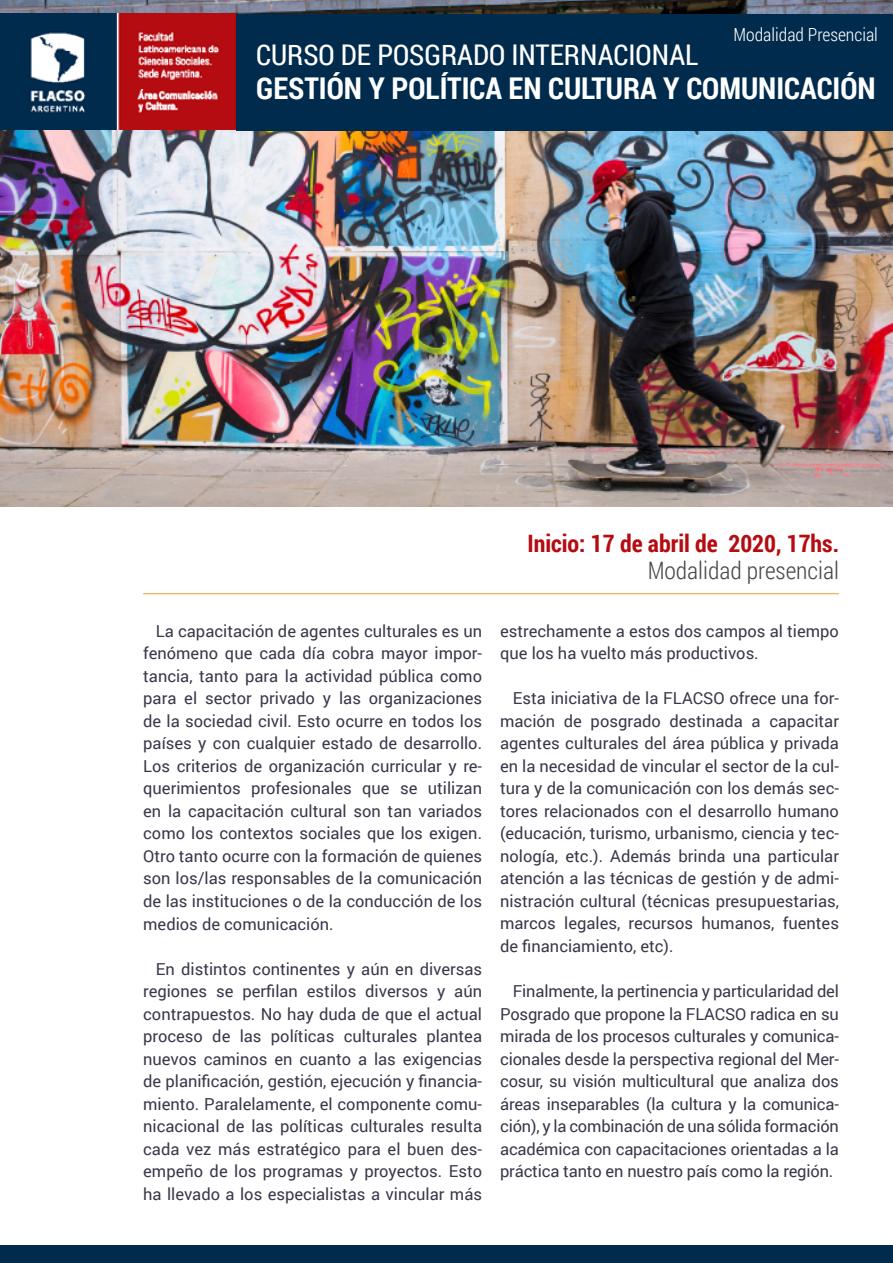
<style>
.page{position:relative;width:893px;height:1263px;background:#fff}
.page>*{position:absolute;margin:0;border:0;box-sizing:border-box;transform-origin:0 0}
.t1{font:700 30px "Roboto Condensed";color:#fff}
.t2{font:28.5px "Roboto Condensed";color:#fff}
.t3{font:700 24px "Roboto Condensed";color:#b50c12}
.t4{font:300 24px "Roboto Condensed";color:#4a474a}
.t5{font:300 18px "Roboto Condensed";color:#fff}
.t6{font:16.5px/22.5px "Roboto";color:#3b3649;text-align:justify}
</style>
<div class="page">
<img style="left:0;top:0;width:893px;height:507px">
<hr style="left:143px;top:593px;width:696px;height:1px;background:#f3a234">
<img style="left:0;top:13px;width:235px;height:117px">
<div style="left:237px;top:14px;width:656px;height:116px;background:#002b4d"></div>
<div style="left:0;top:1245px;width:893px;height:18px;background:#002b4d"></div>
<p class="t5" style="left:733px;top:22px;width:146px">Modalidad Presencial</p>
<h2 class="t2" style="left:256px;top:35px;width:444px">CURSO DE POSGRADO INTERNACIONAL</h2>
<h1 class="t1" style="left:256px;top:67px;width:621px">GESTIÓN Y POLÍTICA EN CULTURA Y COMUNICACIÓN</h1>
<p class="t6" style="left:143px;top:619px;width:340px;text-indent:13px">La capacitación de agentes culturales es un fenómeno que cada día cobra mayor impor&shy;tancia, tanto para la actividad pública como para el sector privado y las organizaciones de la sociedad civil. Esto ocurre en todos los países y con cualquier estado de desarrollo.<br>Los criterios de organización curricular y re&shy;querimientos profesionales que se utilizan en la capacitación cultural son tan variados como los contextos sociales que los exigen.<br>Otro tanto ocurre con la formación de quienes son los/las responsables de la comunicación de las instituciones o de la conducción de los medios de comunicación.</p>
<p class="t6" style="left:143px;top:957px;width:340px;text-indent:13px">En distintos continentes y aún en diversas regiones se perfilan estilos diversos y aún contrapuestos. No hay duda de que el actual proceso de las políticas culturales plantea nuevos caminos en cuanto a las exigencias de planificación, gestión, ejecución y financia&shy;miento. Paralelamente, el componente comu&shy;nicacional de las políticas culturales resulta cada vez más estratégico para el buen des&shy;empeño de los programas y proyectos. Esto ha llevado a los especialistas a vincular más</p>
<h3 class="t3" style="left:527px;top:527px;width:313px">Inicio: 17 de abril de 2020, 17hs.</h3>
<h3 class="t4" style="left:648px;top:554px;width:193px">Modalidad presencial</h3>
<p class="t6" style="left:500px;top:619px;width:340px">estrechamente a estos dos campos al tiempo que los ha vuelto más productivos.</p>
<p class="t6" style="left:500px;top:687px;width:340px;text-indent:13px">Esta iniciativa de la FLACSO ofrece una for&shy;mación de posgrado destinada a capacitar agentes culturales del área pública y privada en la necesidad de vincular el sector de la cul&shy;tura y de la comunicación con los demás sec&shy;tores relacionados con el desarrollo humano (educación, turismo, urbanismo, ciencia y tec&shy;nología, etc.). Además brinda una particular atención a las técnicas de gestión y de admi&shy;nistración cultural (técnicas presupuestarias, marcos legales, recursos humanos, fuentes de financiamiento, etc).</p>
<p class="t6" style="left:500px;top:979px;width:340px;text-indent:13px">Finalmente, la pertinencia y particularidad del Posgrado que propone la FLACSO radica en su mirada de los procesos culturales y comunica&shy;cionales desde la perspectiva regional del Mer&shy;cosur, su visión multicultural que analiza dos áreas inseparables (la cultura y la comunica&shy;ción), y la combinación de una sólida formación académica con capacitaciones orientadas a la práctica tanto en nuestro país como la región.</p>
</div>
